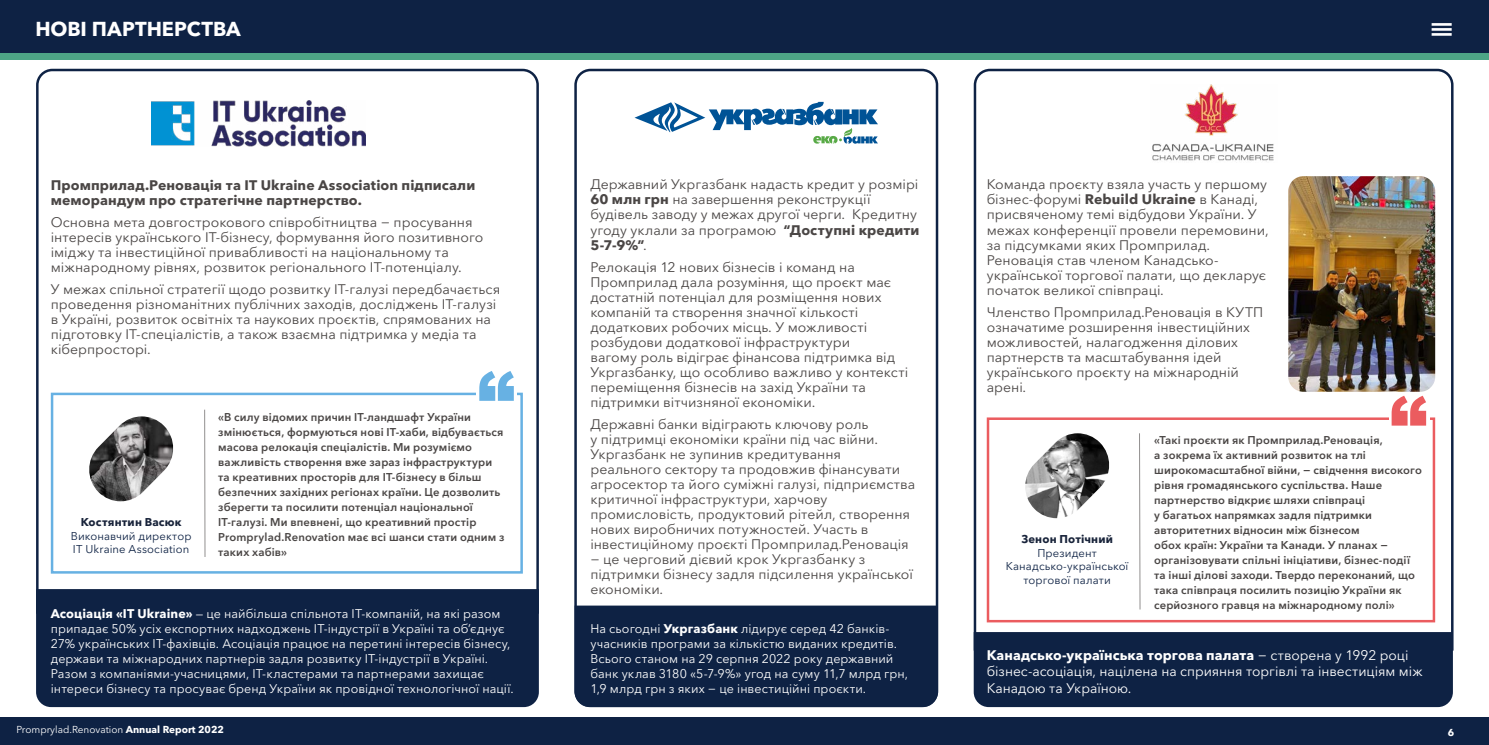
<style>
.page{position:relative;width:1489px;height:745px;background:#fff}
.page>*{position:absolute;margin:0;border:0;box-sizing:border-box;transform-origin:0 0}
.t1{font:700 20px "Avenir Next Cyr W00";color:#fff}
.t2{font:13.75px/15px "Avenir Next Cyr W00";color:#4a4645}
.t3{font:13.75px/16.5px "Avenir Next Cyr W00";letter-spacing:-.005em;color:#fff}
.t4{font:700 13.75px/15px "Avenir Next Cyr W00";letter-spacing:.005em;color:#4a4645}
.t5{font:12.5px/15px "Avenir Next Cyr W00";letter-spacing:.005em;color:#fff}
.t6{font:600 11.25px/15px "Avenir Next Cyr W00";letter-spacing:.015em;color:#4a4645}
.t7{font:11.25px/13.5px "Avenir Next Cyr W00";letter-spacing:.01em;color:#0e2244}
.t8{font:700 11.25px "Avenir Next Cyr W00";letter-spacing:.015em;color:#18233a}
.t9{font:10px "Avenir Next Cyr W00";color:#fff}
.t10{font:700 10px "Avenir Next Cyr W00";color:#fff}
.s1{font-weight:700}
</style>
<div class="page">
<svg style="left:36px;top:68px;width:503px;height:520px"></svg>
<svg style="left:973px;top:68px;width:481px;height:583px"></svg>
<div style="left:36px;top:588px;width:503px;height:118px;background:#0e2244"></div>
<div style="left:973px;top:631px;width:479px;height:75px;background:#0e2244"></div>
<div style="left:0;top:52px;width:1488px;height:7px;background:#4da586"></div>
<img style="left:152px;top:100px;width:213px;height:46px">
<div style="left:0;top:0;width:1488px;height:52px;background:#0e2244"></div>
<div style="left:0;top:717px;width:1488px;height:27px;background:#0e2244"></div>
<div style="left:574px;top:605px;width:363px;height:101px;background:#0e2244"></div>
<svg style="left:634px;top:102px;width:244px;height:42px"></svg>
<img style="left:1150px;top:84px;width:126px;height:78px">
<img style="left:1288px;top:176px;width:146px;height:215px">
<div style="left:51px;top:392px;width:472px;height:181px;border:2px solid #67b1e3"></div>
<img style="left:88px;top:416px;width:86px;height:85px">
<div style="left:477px;top:390px;width:40px;height:7px;background:#fff"></div>
<svg style="left:479px;top:370px;width:35px;height:30px"></svg>
<hr style="left:204px;top:409px;width:1px;height:147px;background:#4a4645">
<div style="left:986px;top:417px;width:448px;height:205px;border:2px solid #eb5c5f"></div>
<img style="left:1023px;top:433px;width:87px;height:85px">
<svg style="left:1138px;top:432px;width:2px;height:177px"></svg>
<svg style="left:1388px;top:415px;width:41px;height:7px"></svg>
<svg style="left:1391px;top:395px;width:34px;height:30px"></svg>
<h1 class="t1" style="left:35px;top:17px;width:207px">НОВІ ПАРТНЕРСТВА</h1>
<p class="t4" style="left:51px;top:177px;width:426px">Промприлад.Реновація та IT Ukraine Association підписали меморандум про стратегічне партнерство.</p>
<p class="t2" style="left:51px;top:214px;width:434px">Основна мета довгострокового співробітництва − просування інтересів українського ІТ-бізнесу, формування його позитивного іміджу та інвестиційної привабливості на національному та міжнародному рівнях, розвиток регіонального ІТ-потенціалу.</p>
<p class="t2" style="left:51px;top:281px;width:451px">У межах спільної стратегії щодо розвитку ІТ-галузі передбачається проведення різноманітних публічних заходів, досліджень ІТ-галузі в Україні, розвиток освітніх та наукових проєктів, спрямованих на підготовку ІТ-спеціалістів, а також взаємна підтримка у медіа та кіберпросторі.</p>
<p class="t8" style="left:81px;top:515px;width:102px">Костянтин Васюк</p>
<p class="t7" style="left:71px;top:529px;width:122px">Виконавчий директор<br>IТ Ukraine Association</p>
<p class="t6" style="left:218px;top:409px;width:288px">«В силу відомих причин ІТ-ландшафт України змінюється, формуються нові ІТ-хаби, відбувається масова релокація спеціалістів. Ми розуміємо важливість створення вже зараз інфраструктури та креативних просторів для ІТ-бізнесу в більш безпечних західних регіонах країни. Це дозволить зберегти та посилити потенціал національної ІТ-галузі. Ми впевнені, що креативний простір Promprylad.Renovation має всі шанси стати одним з таких хабів»</p>
<p class="t5" style="left:51px;top:605px;width:464px"><span class="s1">Асоціація «ІТ Ukraine»</span> — це найбільша спільнота ІТ-компаній, на які разом припадає 50% усіх експортних надходжень ІТ-індустрії в Україні та об’єднує 27% українських ІТ-фахівців. Асоціація працює на перетині інтересів бізнесу, держави та міжнародних партнерів задля розвитку ІТ-індустрії в Україні.<br>Разом з компаніями-учасницями, ІТ-кластерами та партнерами захищає інтереси бізнесу та просуває бренд України як провідної технологічної нації.</p>
<p class="t2" style="left:590px;top:177px;width:330px">Державний Укргазбанк надасть кредит у розмірі <span class="s1">60 млн грн</span> на завершення реконструкції будівель заводу у межах другої черги. Кредитну угоду уклали за програмою <span class="s1">“Доступні кредити 5-7-9%”</span>.</p>
<p class="t2" style="left:590px;top:259px;width:319px">Релокація 12 нових бізнесів і команд на Промприлад дала розуміння, що проєкт має достатній потенціал для розміщення нових компаній та створення значної кількості додаткових робочих місць. У можливості розбудови додаткової інфраструктури<br>вагому роль відіграє фінансова підтримка від Укргазбанку, що особливо важливо у контексті переміщення бізнесів на захід України та підтримки вітчизняної економіки.</p>
<p class="t2" style="left:590px;top:416px;width:326px">Державні банки відіграють ключову роль<br>у підтримці економіки країни під час війни.<br>Укргазбанк не зупинив кредитування реального сектору та продовжив фінансувати агросектор та його суміжні галузі, підприємства критичної інфраструктури, харчову промисловість, продуктовий рітейл, створення нових виробничих потужностей. Участь в інвестиційному проєкті Промприлад.Реновація − це черговий дієвий крок Укргазбанку з підтримки бізнесу задля підсилення української економіки.</p>
<p class="t5" style="left:590px;top:620px;width:319px">На сьогодні <span class="s1">Укргазбанк</span> лідирує серед 42 банків&shy;учасників програми за кількістю виданих кредитів.<br>Всього станом на 29 серпня 2022 року державний банк уклав 3180 «5-7-9%» угод на суму 11,7 млрд грн, 1,9 млрд грн з яких − це інвестиційні проєкти.</p>
<h1 class="t1" style="left:1455px;top:22px;width:16px;rotate:90deg">|||</h1>
<p class="t2" style="left:986px;top:177px;width:283px">Команда проєкту взяла участь у першому бізнес-форумі <span class="s1">Rebuild Ukraine</span> в Канаді, присвяченому темі відбудови України. У межах конференції провели перемовини, за підсумками яких Промприлад.<br>Реновація став членом Канадсько&shy;української торгової палати, що декларує початок великої співпраці.</p>
<p class="t2" style="left:986px;top:304px;width:278px">Членство Промприлад.Реновація в КУТП означатиме розширення інвестиційних можливостей, налагодження ділових партнерств та масштабування ідей українського проєкту на міжнародній арені.</p>
<p class="t8" style="left:1021px;top:532px;width:93px">Зенон Потічний</p>
<p class="t7" style="left:1005px;top:545px;width:124px;text-align:center">Президент<br>Канадсько-української торгової палати</p>
<p class="t6" style="left:1154px;top:432px;width:269px">«Такі проєкти як Промприлад.Реновація,<br>а зокрема їх активний розвиток на тлі широкомасштабної війни, − свідчення високого рівня громадянського суспільства. Наше партнерство відкриє шляхи співпраці<br>у багатьох напрямках задля підтримки авторитетних відносин між бізнесом<br>обох країн: України та Канади. У планах − організовувати спільні ініціативи, бізнес-події та інші ділові заходи. Твердо переконаний, що така співпраця посилить позицію України як серйозного гравця на міжнародному полі»</p>
<p class="t3" style="left:986px;top:646px;width:437px"><span class="s1">Канадсько-українська торгова палата</span> − створена у 1992 році бізнес-асоціація, націлена на сприяння торгівлі та інвестиціям між<br>Канадою та Україною.</p>
<p class="t9" style="left:17px;top:723px;width:209px">Promprylad.Renovation <span class="s1">Annual Report 2022</span></p>
<p class="t10" style="left:1447px;top:725px;width:8px">6</p>
</div>
